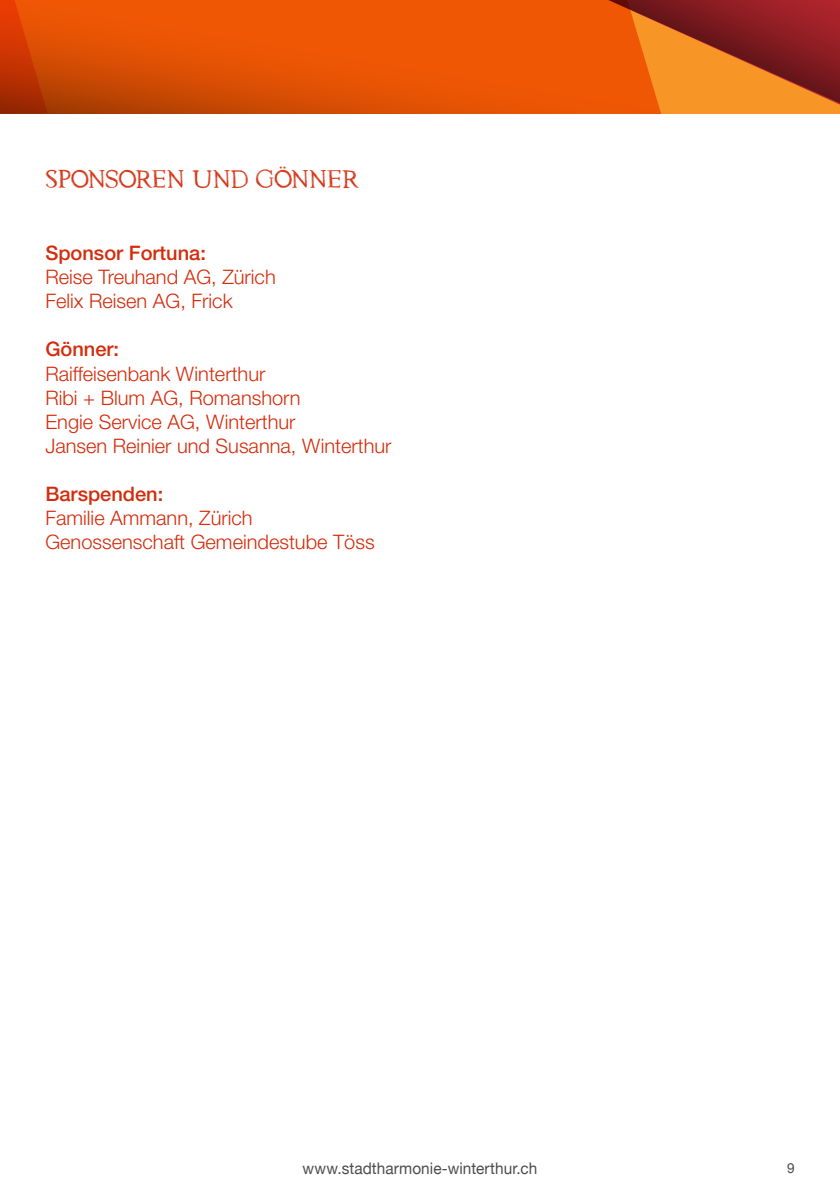
<style>
.page{position:relative;width:840px;height:1191px;background:#fff}
.page>*{position:absolute;margin:0;border:0;box-sizing:border-box;transform-origin:0 0}
.t1{font:26px "DK Traiectum";color:#d32c0c}
.t2{font:300 20px/24px "Helvetica Neue";color:#d32c0c}
.t3{font:500 20px "Helvetica Neue";color:#d32c0c}
.t4{font:16px "Helvetica Neue";letter-spacing:.005em;color:#4d4d4c;scale:.96 1}
.t5{font:14px "Helvetica Neue";color:#4d4d4c}
</style>
<div class="page">
<svg style="left:115px;top:0;width:724px;height:113px;background:#db530c"></svg>
<svg style="left:0;top:0;width:115px;height:113px;background:#cf4503"></svg>
<h1 class="t1" style="left:45px;top:165px;width:315px">SPONSOREN UND GÖNNER</h1>
<p class="t3" style="left:45px;top:241px;width:162px">Sponsor Fortuna:</p>
<p class="t2" style="left:45px;top:265px;width:232px">Reise Treuhand AG, Zürich<br>Felix Reisen AG, Frick</p>
<p class="t3" style="left:45px;top:337px;width:75px">Gönner:</p>
<p class="t2" style="left:45px;top:361px;width:347px">Raiffeisenbank Winterthur<br>Ribi + Blum AG, Romanshorn<br>Engie Service AG, Winterthur<br>Jansen Reinier und Susanna, Winterthur</p>
<p class="t3" style="left:45px;top:481px;width:119px">Barspenden:</p>
<p class="t2" style="left:45px;top:505px;width:330px">Familie Ammann, Zürich<br>Genossenschaft Gemeindestube Töss</p>
<p class="t4" style="left:302px;top:1156px;width:246px">www.stadtharmonie-winterthur.ch</p>
<p class="t5" style="left:786px;top:1158px;width:9px">9</p>
</div>
